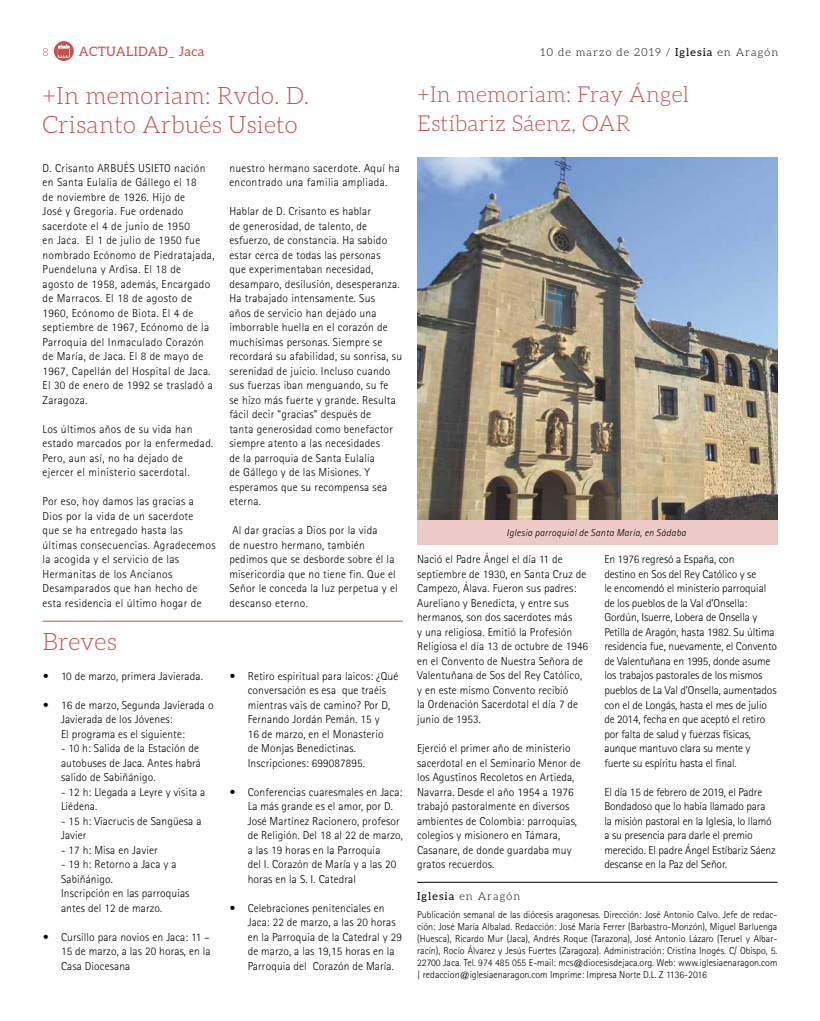
<style>
.page{position:relative;width:820px;height:1021px;background:#fff}
.page>*{position:absolute;margin:0;border:0;box-sizing:border-box;transform-origin:0 0}
.t1{font:300 24px/28.8px "Aleo";letter-spacing:.01em;color:#c5524f}
.t2{font:300 22px/29px "Aleo";letter-spacing:.01em;color:#c5524f}
.t3{font:13px "Aleo";letter-spacing:.025em;color:#c5524f}
.t4{font:300 11.5px/14.5px "Rotis Sans Serif";letter-spacing:.01em;color:#000}
.t5{font:300 11.5px/14.5px "Rotis Sans Serif";letter-spacing:.03em;color:#000}
.t6{font:300 11.5px/14.5px "Rotis Sans Serif";letter-spacing:-.01em;color:#000}
.t7{font:300 11px "Aleo";letter-spacing:.1em;color:#000}
.t8{font:300 11px "Aleo";color:#c5524f}
.t9{font:300 10px/12px "Rotis Sans Serif";color:#000;text-align:justify}
.t10{font:italic 300 10px "Rotis Sans Serif";letter-spacing:.025em;color:#000}
.s1{font-weight:400}
</style>
<div class="page">
<div style="left:417px;top:518px;width:360px;height:27px;background:#edc9c8"></div>
<svg style="left:54px;top:41px;width:20px;height:20px"></svg>
<hr style="left:417px;top:882px;width:360px;height:1px;background:#000">
<img style="left:417px;top:157px;width:360px;height:363px">
<hr style="left:43px;top:621px;width:360px;height:1px;background:#c5524f">
<p class="t8" style="left:43px;top:46px;width:8px">8</p>
<p class="t3" style="left:79px;top:44px;width:127px">ACTUALIDAD_ Jaca</p>
<p class="t7" style="left:540px;top:46px;width:239px">10 de marzo de 2019 / <span class="s1">Iglesia</span> en Aragón</p>
<h1 class="t1" style="left:43px;top:81px;width:268px">+In memoriam: Rvdo. D.<br>Crisanto Arbués Usieto</h1>
<p class="t5" style="left:43px;top:160px;width:173px">D. Crisanto ARBUÉS USIETO nación en Santa Eulalia de Gállego el 18<br>de noviembre de 1926. Hijo de<br>José y Gregoria. Fue ordenado sacerdote el 4 de junio de 1950<br>en Jaca. El 1 de julio de 1950 fue nombrado Ecónomo de Piedratajada,<br>Puendeluna y Ardisa. El 18 de agosto de 1958, además, Encargado de Marracos. El 18 de agosto de<br>1960, Ecónomo de Biota. El 4 de septiembre de 1967, Ecónomo de la<br>Parroquia del Inmaculado Corazón de María, de Jaca. El 8 de mayo de<br>1967, Capellán del Hospital de Jaca.<br>El 30 de enero de 1992 se trasladó a<br>Zaragoza.</p>
<p class="t5" style="left:43px;top:422px;width:172px">Los últimos años de su vida han estado marcados por la enfermedad.<br>Pero, aun así, no ha dejado de ejercer el ministerio sacerdotal.</p>
<p class="t5" style="left:43px;top:494px;width:174px">Por eso, hoy damos las gracias a<br>Dios por la vida de un sacerdote<br>que se ha entregado hasta las últimas consecuencias. Agradecemos la acogida y el servicio de las<br>Hermanitas de los Ancianos<br>Desamparados que han hecho de esta residencia el último hogar de</p>
<h1 class="t1" style="left:43px;top:627px;width:76px">Breves</h1>
<p class="t4" style="left:43px;top:668px;width:161px">• 10 de marzo, primera Javierada.</p>
<p class="t4" style="left:61px;top:697px;width:154px;text-indent:-18px">• 16 de marzo, Segunda Javierada o<br>Javierada de los Jóvenes:<br>El programa es el siguiente:</p>
<p class="t4" style="left:61px;top:741px;width:141px">- 10 h: Salida de la Estación de autobuses de Jaca. Antes habrá salido de Sabiñánigo.</p>
<p class="t4" style="left:61px;top:784px;width:146px">- 12 h: Llegada a Leyre y visita a<br>Liédena.</p>
<p class="t4" style="left:61px;top:813px;width:142px">- 15 h: Viacrucis de Sangüesa a<br>Javier</p>
<p class="t4" style="left:61px;top:842px;width:98px">- 17 h: Misa en Javier</p>
<p class="t4" style="left:61px;top:857px;width:130px">- 19 h: Retorno a Jaca y a<br>Sabiñánigo.<br>Inscripción en las parroquias antes del 12 de marzo.</p>
<p class="t4" style="left:61px;top:929px;width:151px;text-align:justify;text-indent:-18px">• Cursillo para novios en Jaca: 11 – 15 de marzo, a las 20 horas, en la Casa Diocesana</p>
<p class="t5" style="left:229px;top:161px;width:172px">nuestro hermano sacerdote. Aquí ha encontrado una familia ampliada.</p>
<p class="t4" style="left:229px;top:204px;width:174px">Hablar de D. Crisanto es hablar<br>de generosidad, de talento, de esfuerzo, de constancia. Ha sabido estar cerca de todas las personas<br>que experimentaban necesidad, desamparo, desilusión, desesperanza.<br>Ha trabajado intensamente. Sus<br>años de servicio han dejado una imborrable huella en el corazón de muchísimas personas. Siempre se recordará su afabilidad, su sonrisa, su serenidad de juicio. Incluso cuando sus fuerzas iban menguando, su fe<br>se hizo más fuerte y grande. Resulta fácil decir “gracias” después de<br>tanta generosidad como benefactor siempre atento a las necesidades<br>de la parroquia de Santa Eulalia<br>de Gállego y de las Misiones. Y esperamos que su recompensa sea eterna.</p>
<p class="t4" style="left:229px;top:523px;width:170px">Al dar gracias a Dios por la vida<br>de nuestro hermano, también pedimos que se desborde sobre él la misericordia que no tiene fin. Que el<br>Señor le conceda la luz perpetua y el descanso eterno.</p>
<p class="t4" style="left:248px;top:668px;width:152px;text-indent:-18px">• Retiro espiritual para laicos: ¿Qué conversación es esa que traéis mientras vais de camino? Por D,<br>Fernando Jordán Pemán. 15 y<br>16 de marzo, en el Monasterio<br>de Monjas Benedictinas.<br>Inscripciones: 699087895.</p>
<p class="t4" style="left:248px;top:784px;width:156px;text-indent:-18px">• Conferencias cuaresmales en Jaca:<br>La más grande es el amor, por D.<br>José Martínez Racionero, profesor de Religión. Del 18 al 22 de marzo, a las 19 horas en la Parroquia<br>del I. Corazón de María y a las 20 horas en la S. I. Catedral</p>
<p class="t4" style="left:248px;top:900px;width:156px;text-indent:-18px">• Celebraciones penitenciales en<br>Jaca: 22 de marzo, a las 20 horas en la Parroquia de la Catedral y 29 de marzo, a las 19,15 horas en la<br>Parroquia del Corazón de María.</p>
<h2 class="t2" style="left:417px;top:80px;width:273px">+In memoriam: Fray Ángel<br>Estíbariz Sáenz, OAR</h2>
<p class="t10" style="left:506px;top:526px;width:181px">Iglesia parroquial de Santa María, en Sádaba</p>
<p class="t4" style="left:417px;top:552px;width:172px">Nació el Padre Ángel el día 11 de septiembre de 1930, en Santa Cruz de<br>Campezo, Álava. Fueron sus padres:<br>Aureliano y Benedicta, y entre sus hermanos, son dos sacerdotes más<br>y una religiosa. Emitió la Profesión<br>Religiosa el día 13 de octubre de 1946 en el Convento de Nuestra Señora de<br>Valentuñana de Sos del Rey Católico, y en este mismo Convento recibió<br>la Ordenación Sacerdotal el día 7 de junio de 1953.</p>
<p class="t4" style="left:417px;top:740px;width:165px">Ejerció el primer año de ministerio sacerdotal en el Seminario Menor de los Agustinos Recoletos en Artieda,<br>Navarra. Desde el año 1954 a 1976 trabajó pastoralmente en diversos ambientes de Colombia: parroquias, colegios y misionero en Támara,<br>Casanare, de donde guardaba muy gratos recuerdos.</p>
<p class="t6" style="left:604px;top:552px;width:174px">En 1976 regresó a España, con<br>destino en Sos del Rey Católico y se<br>le encomendó el ministerio parroquial de los pueblos de la Val d’Onsella:<br>Gordún, Isuerre, Lobera de Onsella y Petilla de Aragón, hasta 1982. Su última residencia fue, nuevamente, el Convento de Valentuñana en 1995, donde asume los trabajos pastorales de los mismos pueblos de La Val d’Onsella, aumentados con el de Longás, hasta el mes de julio de 2014, fecha en que aceptó el retiro por falta de salud y fuerzas físicas, aunque mantuvo clara su mente y fuerte su espíritu hasta el final.</p>
<p class="t6" style="left:604px;top:784px;width:173px">El día 15 de febrero de 2019, el Padre Bondadoso que lo había llamado para la misión pastoral en la Iglesia, lo llamó a su presencia para darle el premio merecido. El padre Ángel Estíbariz Sáenz descanse en la Paz del Señor.</p>
<p class="t7" style="left:417px;top:890px;width:105px"><span class="s1">Iglesia</span> en Aragón</p>
<p class="t9" style="left:417px;top:908px;width:362px">Publicación semanal de las diócesis aragonesas. Dirección: José Antonio Calvo. Jefe de redac&shy;ción: José María Albalad. Redacción: José María Ferrer (Barbastro-Monzón), Miguel Barluenga (Huesca), Ricardo Mur (Jaca), Andrés Roque (Tarazona), José Antonio Lázaro (Teruel y Albar&shy;racín), Rocío Álvarez y Jesús Fuertes (Zaragoza). Administración: Cristina Inogés. C/ Obispo, 5.<br>22700 Jaca. Tel. 974 485 055 E-mail: mcs@diocesisdejaca.org. Web: www.iglesiaenaragon.com | redaccion@iglesiaenaragon.com Imprime: Impresa Norte D.L. Z 1136-2016</p>
</div>
